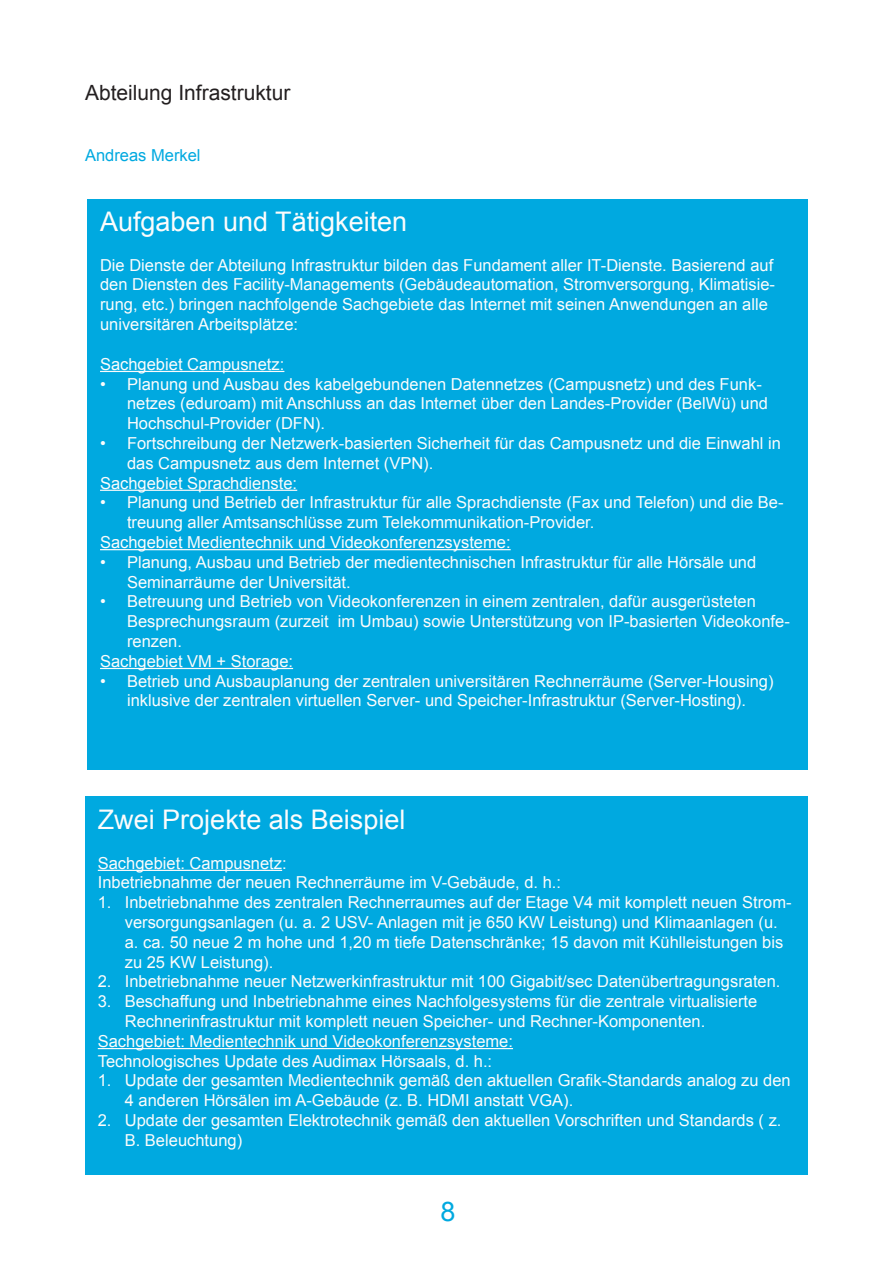
<style>
.page{position:relative;width:893px;height:1263px;background:#fff}
.page>*{position:absolute;margin:0;border:0;box-sizing:border-box;transform-origin:0 0}
.t1{font:27px "Arial";color:#fcfcfc}
.t2{font:27px "Arial";color:#00a9e0}
.t3{font:21px "Arial";color:#231f20}
.t4{font:16.5px/19.8px "Arial";color:#fcfcfc}
.t5{font:16.5px "Arial";color:#00a9e0}
</style>
<div class="page">
<div style="left:87px;top:199px;width:721px;height:571px;background:#00a9e0"></div>
<hr style="left:100px;top:371px;width:184px;height:1px;background:#fcfcfc">
<hr style="left:100px;top:490px;width:197px;height:1px;background:#fcfcfc">
<hr style="left:100px;top:549px;width:411px;height:1px;background:#fcfcfc">
<hr style="left:100px;top:668px;width:193px;height:1px;background:#fcfcfc">
<div style="left:85px;top:796px;width:723px;height:379px;background:#00a9e0"></div>
<hr style="left:98px;top:870px;width:184px;height:1px;background:#fcfcfc">
<hr style="left:98px;top:1048px;width:415px;height:1px;background:#fcfcfc">
<p class="t3" style="left:85px;top:79px;width:207px">Abteilung Infrastruktur</p>
<p class="t5" style="left:85px;top:144px;width:117px">Andreas Merkel</p>
<p class="t1" style="left:100px;top:204px;width:309px">Aufgaben und Tätigkeiten</p>
<p class="t4" style="left:100px;top:255px;width:676px">Die Dienste der Abteilung Infrastruktur bilden das Fundament aller IT-Dienste. Basierend auf den Diensten des Facility-Managements (Gebäudeautomation, Stromversorgung, Klimatisie&shy;rung, etc.) bringen nachfolgende Sachgebiete das Internet mit seinen Anwendungen an alle universitären Arbeitsplätze:</p>
<p class="t4" style="left:100px;top:354px;width:186px">Sachgebiet Campusnetz:</p>
<p class="t4" style="left:127px;top:374px;width:643px;text-indent:-27px">• Planung und Ausbau des kabelgebundenen Datennetzes (Campusnetz) und des Funk&shy;netzes (eduroam) mit Anschluss an das Internet über den Landes-Provider (BelWü) und<br>Hochschul-Provider (DFN).</p>
<p class="t4" style="left:127px;top:433px;width:655px;text-indent:-27px">• Fortschreibung der Netzwerk-basierten Sicherheit für das Campusnetz und die Einwahl in das Campusnetz aus dem Internet (VPN).</p>
<p class="t4" style="left:100px;top:473px;width:199px">Sachgebiet Sprachdienste:</p>
<p class="t4" style="left:127px;top:493px;width:658px;text-indent:-27px">• Planung und Betrieb der Infrastruktur für alle Sprachdienste (Fax und Telefon) und die Be&shy;treuung aller Amtsanschlüsse zum Telekommunikation-Provider.</p>
<p class="t4" style="left:100px;top:532px;width:412px">Sachgebiet Medientechnik und Videokonferenzsysteme:</p>
<p class="t4" style="left:127px;top:552px;width:631px;text-indent:-27px">• Planung, Ausbau und Betrieb der medientechnischen Infrastruktur für alle Hörsäle und<br>Seminarräume der Universität.</p>
<p class="t4" style="left:127px;top:592px;width:664px;text-indent:-27px">• Betreuung und Betrieb von Videokonferenzen in einem zentralen, dafür ausgerüsteten<br>Besprechungsraum (zurzeit im Umbau) sowie Unterstützung von IP-basierten Videokonfe&shy;renzen.</p>
<p class="t4" style="left:100px;top:651px;width:195px">Sachgebiet VM + Storage:</p>
<p class="t4" style="left:100px;top:671px;width:675px;text-align:center">• Betrieb und Ausbauplanung der zentralen universitären Rechnerräume (Server-Housing) inklusive der zentralen virtuellen Server- und Speicher-Infrastruktur (Server-Hosting).</p>
<p class="t1" style="left:98px;top:802px;width:309px">Zwei Projekte als Beispiel</p>
<p class="t4" style="left:98px;top:853px;width:190px">Sachgebiet: Campusnetz:</p>
<p class="t4" style="left:98px;top:873px;width:465px">Inbetriebnahme der neuen Rechnerräume im V-Gebäude, d. h.:</p>
<p class="t4" style="left:125px;top:893px;width:668px;text-indent:-27px">1. Inbetriebnahme des zentralen Rechnerraumes auf der Etage V4 mit komplett neuen Strom&shy;versorgungsanlagen (u. a. 2 USV- Anlagen mit je 650 KW Leistung) und Klimaanlagen (u. a. ca. 50 neue 2 m hohe und 1,20 m tiefe Datenschränke; 15 davon mit Kühlleistungen bis zu 25 KW Leistung).</p>
<p class="t4" style="left:98px;top:972px;width:684px">2. Inbetriebnahme neuer Netzwerkinfrastruktur mit 100 Gigabit/sec Datenübertragungsraten.</p>
<p class="t4" style="left:125px;top:992px;width:634px;text-indent:-27px">3. Beschaffung und Inbetriebnahme eines Nachfolgesystems für die zentrale virtualisierte<br>Rechnerinfrastruktur mit komplett neuen Speicher- und Rechner-Komponenten.</p>
<p class="t4" style="left:98px;top:1031px;width:417px">Sachgebiet: Medientechnik und Videokonferenzsysteme:</p>
<p class="t4" style="left:98px;top:1051px;width:396px">Technologisches Update des Audimax Hörsaals, d. h.:</p>
<p class="t4" style="left:125px;top:1071px;width:667px;text-indent:-27px">1. Update der gesamten Medientechnik gemäß den aktuellen Grafik-Standards analog zu den<br>4 anderen Hörsälen im A-Gebäude (z. B. HDMI anstatt VGA).</p>
<p class="t4" style="left:125px;top:1110px;width:658px;text-indent:-27px">2. Update der gesamten Elektrotechnik gemäß den aktuellen Vorschriften und Standards ( z.<br>B. Beleuchtung)</p>
<h1 class="t2" style="left:440px;top:1193px;width:17px">8</h1>
</div>
